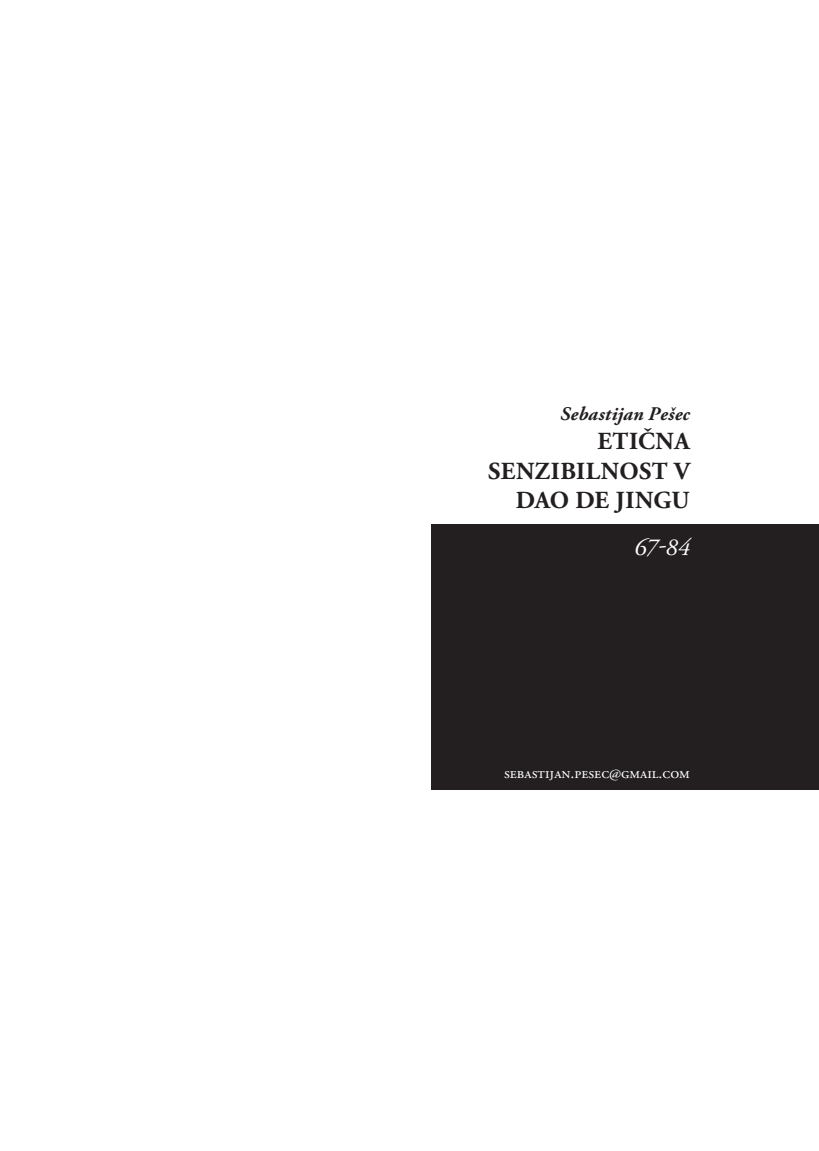
<style>
.page{position:relative;width:819px;height:1151px;background:#fff}
.page>*{position:absolute;margin:0;border:0;box-sizing:border-box;transform-origin:0 0}
.t1{font:700 24.5px/29.4px "Adobe Garamond Pro";letter-spacing:.02em;color:#231f20;text-align:right}
.t2{font:italic 24.5px "Adobe Garamond Pro";color:#fff}
.t3{font:italic 700 19.25px "Adobe Garamond Pro";letter-spacing:.01em;color:#231f20}
.t4{font:15.75px "Adobe Garamond Pro";color:#fff}
.s1{font-style:inherit}
</style>
<div class="page">
<div style="left:432px;top:525px;width:387px;height:265px;background:#231f20"></div>
<p class="t3" style="left:560px;top:403px;width:131px">Sebastijan Pešec</p>
<p class="t1" style="left:488px;top:427px;width:203px">ETIČNA<br>SENZIBILNOST V<br>DAO DE JINGU</p>
<p class="t2" style="left:634px;top:532px;width:57px">67<span class="s1">-</span>84</p>
<p class="t4" style="left:504px;top:763px;width:187px">sebastijan.pesec@gmail.com</p>
</div>
